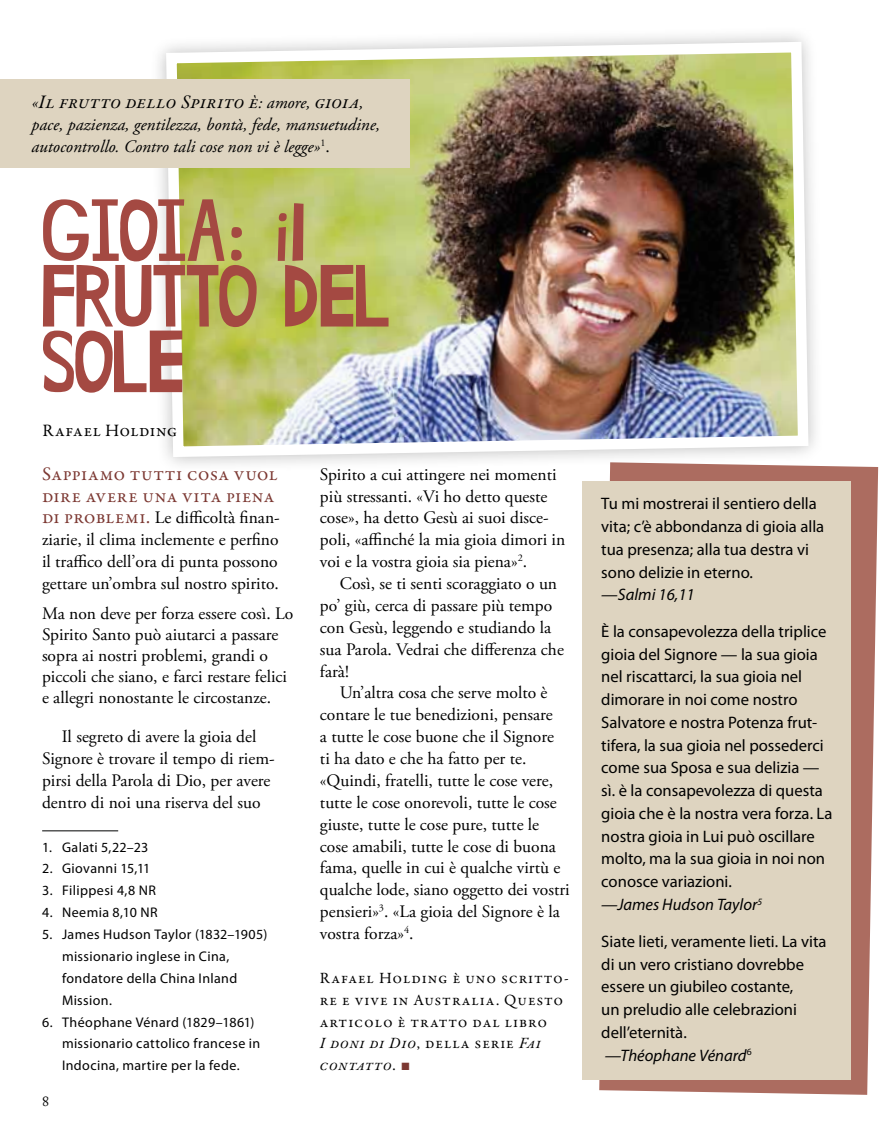
<style>
.page{position:relative;width:893px;height:1141px;background:#fff}
.page>*{position:absolute;margin:0;border:0;box-sizing:border-box;transform-origin:0 0}
.t1{font:84px/65.6px "Hand Drawn Shapes";color:#a44942}
.t2{font:19.25px/21.9px "Garamond Premr Pro";letter-spacing:.025em;color:#7c3832}
.t3{font:italic 19.25px "Garamond Premr Pro";letter-spacing:.03em;color:#000}
.t4{font:17.5px/21.9px "Adobe Garamond Pro";color:#000}
.t5{font:italic 17.5px/21.9px "Adobe Garamond Pro";color:#000}
.t6{font:17.5px "Garamond Premr Pro";letter-spacing:.03em;color:#000}
.t7{font:16.62px/22.8px "Myriad Pro";color:#000}
.t8{font:italic 16.62px "Myriad Pro";color:#000}
.t9{font:15.75px/21.9px "Garamond Premr Pro";letter-spacing:.06em;color:#000}
.t10{font:14px/21.9px "Myriad Pro";letter-spacing:.025em;color:#000}
.t11{font:14px "Adobe Caslon Pro";color:#000}
.s1{font-family:"Adobe Garamond Pro";font-size:17.5px}
.s2{font-style:normal}
.s3{font-family:"Garamond Premr Pro";font-size:19.25px;color:#7c3832}
.s4{font-style:italic}
.s5{font-family:"Arial";color:#7c3832}
</style>
<div class="page">
<svg style="left:599px;top:473px;width:273px;height:622px;background:#b67f74"></svg>
<img style="left:794px;top:466px;width:85px;height:368px">
<div style="left:150px;top:26px;width:675px;height:447px;background:#000;opacity:.26"></div>
<img style="left:161px;top:37px;width:653px;height:425px">
<div style="left:0;top:79px;width:410px;height:88px;background:#ded4c0"></div>
<div style="left:583px;top:481px;width:268px;height:599px;background:#ded4c0"></div>
<hr style="left:42px;top:830px;width:76px;height:1px;background:#010202">
<p class="t3" style="left:32px;top:90px;width:334px"><span class="s1">«</span>Il frutto dello Spirito è<span class="s1">: amore,</span> gioia<span class="s1">,</span></p>
<p class="t5" style="left:31px;top:114px;width:350px">pace, pazienza, gentilezza, bontà, fede, mansuetudine, autocontrollo. Contro tali cose non vi è legge»<sup>1</sup><span class="s2">.</span></p>
<h1 class="t1" style="left:42px;top:203px;width:350px">GIOIA: il<br>FRUTTO DEL<br>SOLE</h1>
<p class="t6" style="left:42px;top:420px;width:136px">Rafael Holding</p>
<p class="t2" style="left:42px;top:463px;width:237px">Sappiamo tutti cosa vuol dire avere una vita piena</p>
<p class="t4" style="left:42px;top:508px;width:239px;text-align:justify"><span class="s3">di problemi.</span> Le difficoltà finan&shy;ziarie, il clima inclemente e perfino il traffico dell’ora di punta possono gettare un’ombra sul nostro spirito.</p>
<p class="t4" style="left:42px;top:603px;width:253px;line-height:21px">Ma non deve per forza essere così. Lo Spirito Santo può aiutarci a passare sopra ai nostri problemi, grandi o piccoli che siano, e farci restare felici e allegri nonostante le circostanze.</p>
<p class="t4" style="left:42px;top:726px;width:234px;text-indent:20px">Il segreto di avere la gioia del Signore è trovare il tempo di riem&shy;pirsi della Parola di Dio, per avere dentro di noi una riserva del suo</p>
<p class="t10" style="left:42px;top:836px;width:108px">1. Galati 5,22–23</p>
<p class="t10" style="left:42px;top:858px;width:110px">2. Giovanni 15,11</p>
<p class="t10" style="left:42px;top:879px;width:115px">3. Filippesi 4,8 NR</p>
<p class="t10" style="left:42px;top:901px;width:117px">4. Neemia 8,10 NR</p>
<p class="t10" style="left:62px;top:923px;width:207px;text-indent:-20px">5. James Hudson Taylor (1832–1905) missionario inglese in Cina, fondatore della China Inland<br>Mission.</p>
<p class="t10" style="left:62px;top:1011px;width:200px;text-indent:-20px">6. Théophane Vénard (1829–1861) missionario cattolico francese in<br>Indocina, martire per la fede.</p>
<p class="t11" style="left:42px;top:1093px;width:8px">8</p>
<p class="t4" style="left:320px;top:464px;width:247px">Spirito a cui attingere nei momenti più stressanti. «Vi ho detto queste cose», ha detto Gesù ai suoi disce&shy;poli, «affinché la mia gioia dimori in voi e la vostra gioia sia piena»<sup>2</sup>.</p>
<p class="t4" style="left:320px;top:573px;width:245px;text-indent:20px">Così, se ti senti scoraggiato o un po’ giù, cerca di passare più tempo con Gesù, leggendo e studiando la sua Parola. Vedrai che differenza che farà!</p>
<p class="t4" style="left:320px;top:683px;width:251px;text-indent:20px">Un’altra cosa che serve molto è contare le tue benedizioni, pensare<br>a tutte le cose buone che il Signore<br>ti ha dato e che ha fatto per te. «Quindi, fratelli, tutte le cose vere, tutte le cose onorevoli, tutte le cose giuste, tutte le cose pure, tutte le cose amabili, tutte le cose di buona fama, quelle in cui è qualche virtù e qualche lode, siano oggetto dei vostri pensieri»<sup>3</sup>. «La gioia del Signore è la vostra forza»<sup>4</sup>.</p>
<p class="t9" style="left:320px;top:967px;width:250px">Rafael Holding è uno scritto&shy;re e vive in Australia. Questo articolo è tratto dal libro<br><span class="s4">I doni di Dio</span>, della serie <span class="s4">Fai contatto</span>. <span class="s5">■</span></p>
<p class="t7" style="left:601px;top:492px;width:224px">Tu mi mostrerai il sentiero della vita; c’è abbondanza di gioia alla tua presenza; alla tua destra vi sono delizie in eterno.</p>
<p class="t8" style="left:601px;top:584px;width:95px">—Salmi 16,11</p>
<p class="t7" style="left:601px;top:620px;width:233px">È la consapevolezza della triplice gioia del Signore — la sua gioia nel riscattarci, la sua gioia nel dimorare in noi come nostro<br>Salvatore e nostra Potenza frut&shy;tifera, la sua gioia nel possederci come sua Sposa e sua delizia — sì. è la consapevolezza di questa gioia che è la nostra vera forza. La nostra gioia in Lui può oscillare molto, ma la sua gioia in noi non conosce variazioni.<br><span class="s4">—James Hudson Taylor</span><sup>5</sup></p>
<p class="t7" style="left:601px;top:930px;width:227px">Siate lieti, veramente lieti. La vita di un vero cristiano dovrebbe essere un giubileo costante,<br>un preludio alle celebrazioni dell’eternità.<br><span class="s4">—Théophane Vénard</span><sup>6</sup></p>
</div>
